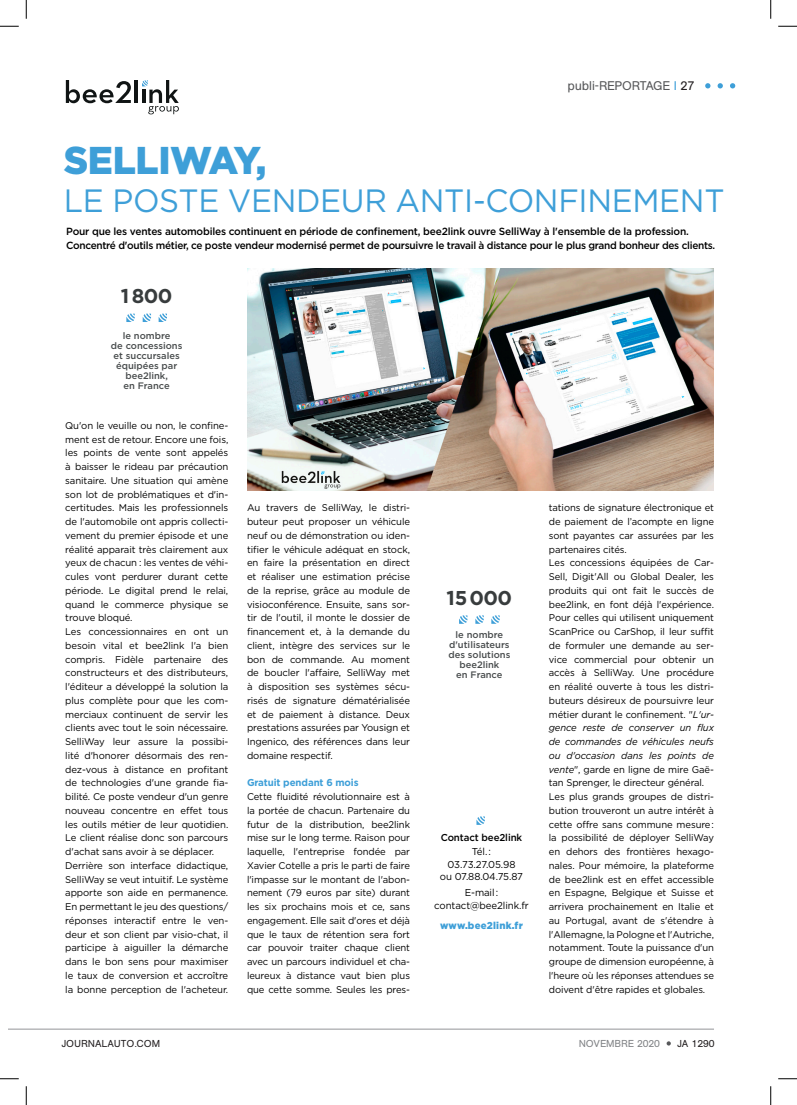
<style>
.page{position:relative;width:797px;height:1105px;background:#fff}
.page>*{position:absolute;margin:0;border:0;box-sizing:border-box;transform-origin:0 0}
.t1{font:900 38.75px "Gotham";letter-spacing:-.01em;color:#3e9fd8}
.t2{font:32.25px "Gotham";letter-spacing:-.01em;color:#3e9fd8}
.t3{font:700 20px "Gotham";letter-spacing:-.03em;color:#383c3d}
.t4{font:12.5px "Agba";letter-spacing:.01em;color:#57585a}
.t5{font:500 10.38px/13.8px "Gotham";letter-spacing:-.03em;color:#000001}
.t6{font:10px/12.5px "Gotham";letter-spacing:-.01em;color:#000001;text-align:center}
.t7{font:10px "Agba";letter-spacing:.03em;color:#231f20}
.t8{font:700 10px "Gotham";letter-spacing:-.01em;color:#3e9fd8}
.t9{font:500 10px "Gotham";letter-spacing:-.01em;color:#000001}
.t10{font:900 10px "Gotham";letter-spacing:.02em;color:#3e9fd8}
.t11{font:10px "Agba";letter-spacing:.03em;color:#808285}
.t12{font:9.75px/13.8px "Gotham";letter-spacing:-.01em;color:#000001;text-align:justify}
.t13{font:500 9.38px/10px "Gotham";color:#484c4d;text-align:center}
.s1{color:#3e9fd8}
.s2{color:#231f20}
.s3{font-style:italic}
</style>
<div class="page">
<svg style="left:705px;top:83px;width:5px;height:5px"></svg>
<svg style="left:717px;top:83px;width:6px;height:5px"></svg>
<svg style="left:730px;top:83px;width:5px;height:5px"></svg>
<hr style="left:9px;top:1029px;width:705px;height:1px;background:#939598">
<svg style="left:666px;top:1041px;width:5px;height:4px"></svg>
<img style="left:247px;top:268px;width:466px;height:222px">
<svg style="left:143px;top:314px;width:8px;height:8px"></svg>
<svg style="left:126px;top:314px;width:9px;height:8px"></svg>
<svg style="left:159px;top:314px;width:8px;height:8px"></svg>
<svg style="left:475px;top:615px;width:9px;height:9px"></svg>
<svg style="left:459px;top:615px;width:8px;height:9px"></svg>
<svg style="left:491px;top:615px;width:8px;height:9px"></svg>
<svg style="left:66px;top:80px;width:65px;height:23px"></svg>
<hr style="left:134px;top:80px;width:4px;height:23px;background:#101414">
<svg style="left:142px;top:80px;width:37px;height:34px"></svg>
<svg style="left:476px;top:816px;width:9px;height:9px"></svg>
<svg style="left:0;top:25px;width:19px;height:2px"></svg>
<svg style="left:778px;top:25px;width:19px;height:2px"></svg>
<svg style="left:0;top:1078px;width:19px;height:1px"></svg>
<svg style="left:778px;top:1078px;width:19px;height:1px"></svg>
<svg style="left:25px;top:0;width:2px;height:19px"></svg>
<svg style="left:25px;top:1086px;width:2px;height:19px"></svg>
<svg style="left:770px;top:0;width:1px;height:19px"></svg>
<svg style="left:770px;top:1086px;width:1px;height:19px"></svg>
<p class="t4" style="left:568px;top:78px;width:128px">publi-REPORTAGE <span class="s1">I</span> <span class="s2">27</span></p>
<p class="t1" style="left:64px;top:134px;width:204px">SELLIWAY,</p>
<p class="t2" style="left:64px;top:180px;width:662px">LE POSTE VENDEUR ANTI-CONFINEMENT</p>
<p class="t5" style="left:66px;top:224px;width:650px">Pour que les ventes automobiles continuent en période de confinement, bee2link ouvre SelliWay à l'ensemble de la profession.<br>Concentré d'outils métier, ce poste vendeur modernisé permet de poursuivre le travail à distance pour le plus grand bonheur des clients.</p>
<p class="t3" style="left:121px;top:282px;width:53px">1 800</p>
<p class="t13" style="left:111px;top:331px;width:73px">le nombre<br>de concessions et succursales équipées par bee2link,<br>en France</p>
<p class="t12" style="left:65px;top:418px;width:165px">Qu'on le veuille ou non, le confine&shy;ment est de retour. Encore une fois, les points de vente sont appelés à baisser le rideau par précaution sanitaire. Une situation qui amène son lot de problématiques et d'in&shy;certitudes. Mais les professionnels de l'automobile ont appris collecti&shy;vement du premier épisode et une réalité apparait très clairement aux yeux de chacun : les ventes de véhi&shy;cules vont perdurer durant cette période. Le digital prend le relai, quand le commerce physique se trouve bloqué.</p>
<p class="t12" style="left:65px;top:624px;width:165px">Les concessionnaires en ont un besoin vital et bee2link l'a bien compris. Fidèle partenaire des constructeurs et des distributeurs, l'éditeur a développé la solution la plus complète pour que les com&shy;merciaux continuent de servir les clients avec tout le soin nécessaire.<br>SelliWay leur assure la possibi&shy;lité d'honorer désormais des ren&shy;dez-vous à distance en profitant de technologies d'une grande fia&shy;bilité. Ce poste vendeur d'un genre nouveau concentre en effet tous les outils métier de leur quotidien.<br>Le client réalise donc son parcours d'achat sans avoir à se déplacer.</p>
<p class="t12" style="left:65px;top:858px;width:165px">Derrière son interface didactique, SelliWay se veut intuitif. Le système apporte son aide en permanence.<br>En permettant le jeu des questions/ réponses interactif entre le ven&shy;deur et son client par visio-chat, il participe à aiguiller la démarche dans le bon sens pour maximiser le taux de conversion et accroître la bonne perception de l'acheteur.</p>
<p class="t12" style="left:247px;top:501px;width:165px">Au travers de SelliWay, le distri&shy;buteur peut proposer un véhicule neuf ou de démonstration ou iden&shy;tifier le véhicule adéquat en stock, en faire la présentation en direct et réaliser une estimation précise de la reprise, grâce au module de visioconférence. Ensuite, sans sor&shy;tir de l'outil, il monte le dossier de financement et, à la demande du client, intègre des services sur le bon de commande. Au moment de boucler l'affaire, SelliWay met à disposition ses systèmes sécu&shy;risés de signature dématérialisée et de paiement à distance. Deux prestations assurées par Yousign et Ingenico, des références dans leur domaine respectif.</p>
<p class="t8" style="left:247px;top:776px;width:113px">Gratuit pendant 6 mois</p>
<p class="t12" style="left:247px;top:789px;width:165px">Cette fluidité révolutionnaire est à la portée de chacun. Partenaire du futur de la distribution, bee2link mise sur le long terme. Raison pour laquelle, l'entreprise fondée par Xavier Cotelle a pris le parti de faire l'impasse sur le montant de l'abon&shy;nement (79 euros par site) durant les six prochains mois et ce, sans engagement. Elle sait d'ores et déjà que le taux de rétention sera fort car pouvoir traiter chaque client avec un parcours individuel et cha&shy;leureux à distance vaut bien plus que cette somme. Seules les pres-</p>
<p class="t3" style="left:446px;top:584px;width:67px">15 000</p>
<p class="t13" style="left:448px;top:630px;width:64px">le nombre d'utilisateurs des solutions bee2link<br>en France</p>
<p class="t9" style="left:440px;top:831px;width:83px">Contact bee2link</p>
<p class="t6" style="left:440px;top:845px;width:85px">Tél. :<br>03.73.27.05.98<br>ou 07.88.04.75.87</p>
<p class="t6" style="left:434px;top:886px;width:96px">E-mail : contact@bee2link.fr</p>
<p class="t10" style="left:440px;top:918px;width:84px">www.bee2link.fr</p>
<p class="t12" style="left:549px;top:501px;width:167px">tations de signature électronique et de paiement de l’acompte en ligne sont payantes car assurées par les partenaires cités.</p>
<p class="t12" style="left:549px;top:556px;width:167px">Les concessions équipées de Car-Sell, Digit'All ou Global Dealer, les produits qui ont fait le succès de bee2link, en font déjà l'expérience.<br>Pour celles qui utilisent uniquement ScanPrice ou CarShop, il leur suffit de formuler une demande au ser&shy;vice commercial pour obtenir un accès à SelliWay. Une procédure en réalité ouverte à tous les distri&shy;buteurs désireux de poursuivre leur métier durant le confinement. "<span class="s3">L'ur&shy;gence reste de conserver un flux de commandes de véhicules neufs ou d'occasion dans les points de vente</span>", garde en ligne de mire Gaë&shy;tan Sprenger, le directeur général.</p>
<p class="t12" style="left:549px;top:789px;width:167px">Les plus grands groupes de distri&shy;bution trouveront un autre intérêt à cette offre sans commune mesure : la possibilité de déployer SelliWay en dehors des frontières hexago&shy;nales. Pour mémoire, la plateforme de bee2link est en effet accessible en Espagne, Belgique et Suisse et arrivera prochainement en Italie et au Portugal, avant de s'étendre à l'Allemagne, la Pologne et l'Autriche, notamment. Toute la puissance d'un groupe de dimension européenne, à l'heure où les réponses attendues se doivent d'être rapides et globales.</p>
<p class="t7" style="left:62px;top:1037px;width:100px">JOURNALAUTO.COM</p>
<p class="t11" style="left:579px;top:1037px;width:82px">NOVEMBRE 2020</p>
<p class="t7" style="left:677px;top:1037px;width:39px">JA 1290</p>
</div>
